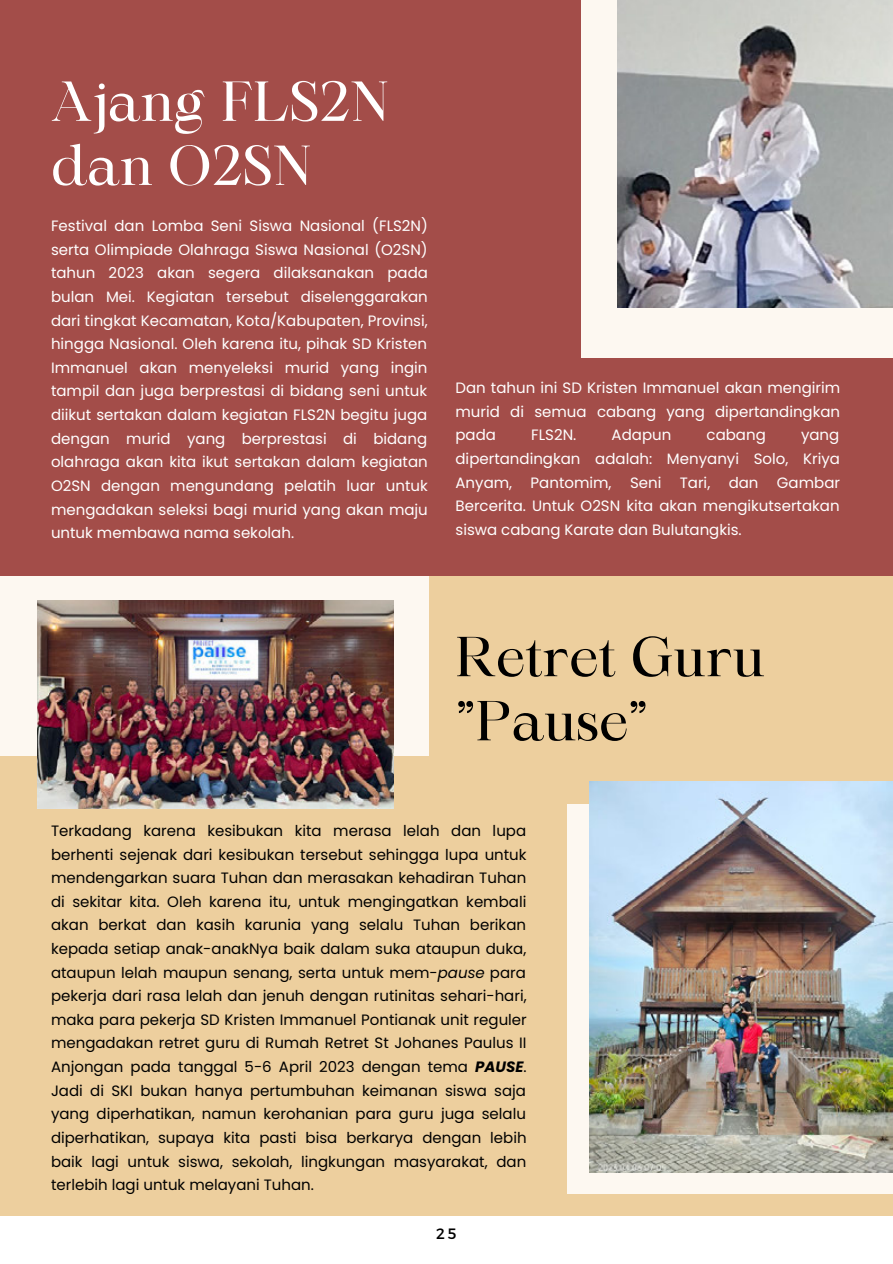
<style>
.page{position:relative;width:893px;height:1264px;background:#fff}
.page>*{position:absolute;margin:0;border:0;box-sizing:border-box;transform-origin:0 0}
.t1{font:54px/64.1px "Maharlika";color:#fff}
.t2{font:54px/64.1px "Maharlika";color:#000}
.t3{font:15px/23.5px "Poppins";color:#fff;text-align:justify}
.t4{font:15px/23.5px "Poppins";color:#000;text-align:justify}
.t5{font:15px "Montserrat";color:#000}
.s1{font-style:italic}
.s2{font-weight:700;font-style:italic}
</style>
<div class="page">
<div style="left:0;top:0;width:892px;height:1084px;background:#a34d49"></div>
<div style="left:0;top:576px;width:892px;height:639px;background:#edcf9e"></div>
<div style="left:581px;top:0;width:311px;height:357px;background:#fdf8f1"></div>
<img style="left:617px;top:0;width:275px;height:307px">
<div style="left:0;top:576px;width:428px;height:179px;background:#fdf8f1"></div>
<img style="left:37px;top:601px;width:357px;height:207px">
<div style="left:567px;top:804px;width:325px;height:389px;background:#fdf8f1"></div>
<img style="left:589px;top:781px;width:303px;height:391px">
<p class="t1" style="left:51px;top:74px;width:339px">Ajang FLS2N dan O2SN</p>
<p class="t3" style="left:51px;top:214px;width:378px">Festival dan Lomba Seni Siswa Nasional (FLS2N) serta Olimpiade Olahraga Siswa Nasional (O2SN) tahun 2023 akan segera dilaksanakan pada bulan Mei. Kegiatan tersebut diselenggarakan dari tingkat Kecamatan, Kota/Kabupaten, Provinsi, hingga Nasional. Oleh karena itu, pihak SD Kristen Immanuel akan menyeleksi murid yang ingin tampil dan juga berprestasi di bidang seni untuk diikut sertakan dalam kegiatan FLS2N begitu juga dengan murid yang berprestasi di bidang olahraga akan kita ikut sertakan dalam kegiatan O2SN dengan mengundang pelatih luar untuk mengadakan seleksi bagi murid yang akan maju untuk membawa nama sekolah.</p>
<p class="t3" style="left:455px;top:376px;width:386px">Dan tahun ini SD Kristen Immanuel akan mengirim murid di semua cabang yang dipertandingkan pada</p>
<p class="t3" style="left:531px;top:423px;width:47px">FLS2N.</p>
<p class="t3" style="left:611px;top:423px;width:61px">Adapun</p>
<p class="t3" style="left:706px;top:423px;width:61px">cabang</p>
<p class="t3" style="left:455px;top:423px;width:386px;text-indent:345px">yang dipertandingkan adalah: Menyanyi Solo, Kriya Anyam, Pantomim, Seni Tari, dan Gambar Bercerita. Untuk O2SN kita akan mengikutsertakan siswa cabang Karate dan Bulutangkis.</p>
<p class="t2" style="left:455px;top:630px;width:310px">Retret Guru ”Pause”</p>
<p class="t4" style="left:51px;top:818px;width:477px">Terkadang karena kesibukan kita merasa lelah dan lupa berhenti sejenak dari kesibukan tersebut sehingga lupa untuk mendengarkan suara Tuhan dan merasakan kehadiran Tuhan di sekitar kita. Oleh karena itu, untuk mengingatkan kembali akan berkat dan kasih karunia yang selalu Tuhan berikan kepada setiap anak-anakNya baik dalam suka ataupun duka, ataupun lelah maupun senang, serta untuk mem-<span class="s1">pause</span> para pekerja dari rasa lelah dan jenuh dengan rutinitas sehari-hari, maka para pekerja SD Kristen Immanuel Pontianak unit reguler mengadakan retret guru di Rumah Retret St Johanes Paulus II Anjongan pada tanggal 5-6 April 2023 dengan tema <span class="s2">PAUSE</span>.<br>Jadi di SKI bukan hanya pertumbuhan keimanan siswa saja yang diperhatikan, namun kerohanian para guru juga selalu diperhatikan, supaya kita pasti bisa berkarya dengan lebih baik lagi untuk siswa, sekolah, lingkungan masyarakat, dan terlebih lagi untuk melayani Tuhan.</p>
<p class="t5" style="left:436px;top:1223px;width:22px">25</p>
</div>
